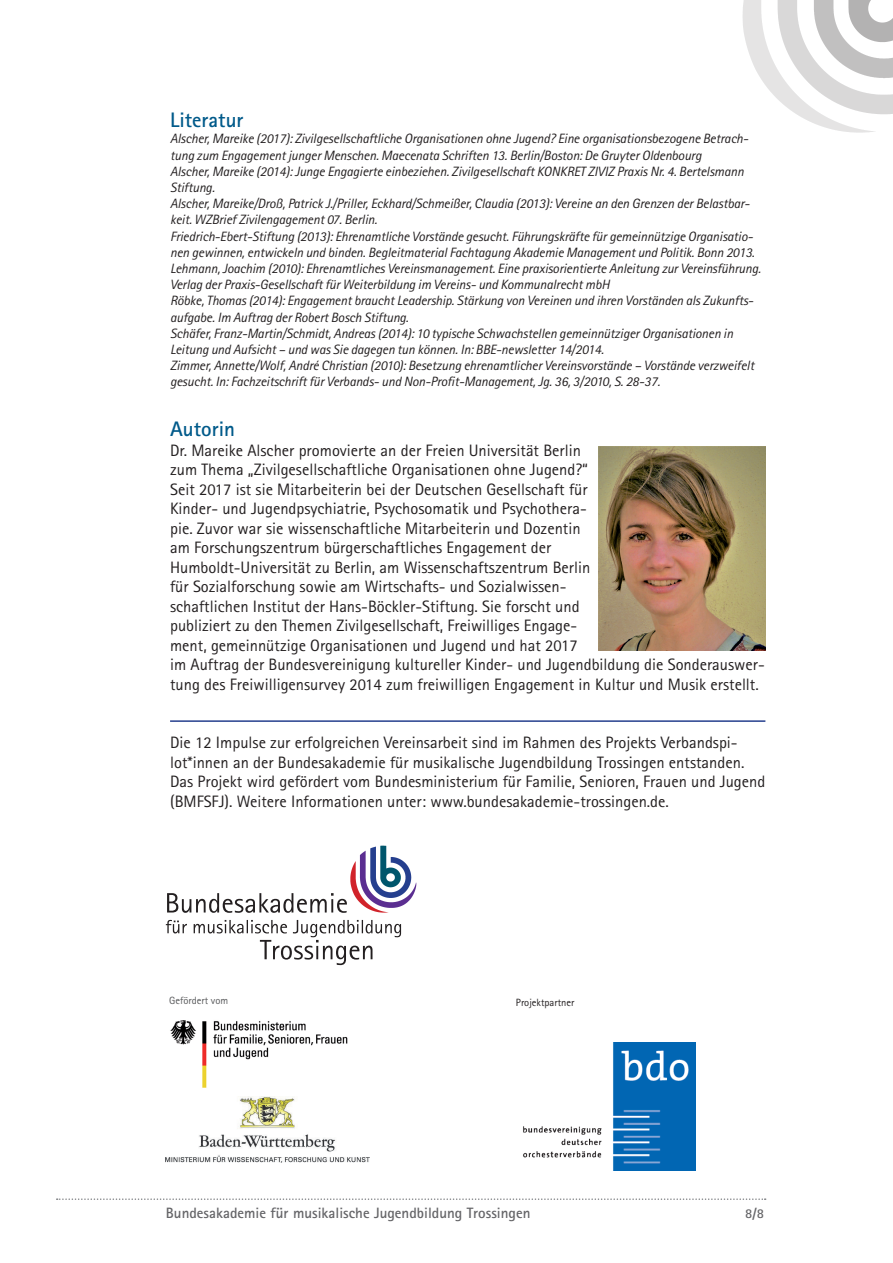
<style>
.page{position:relative;width:893px;height:1263px;background:#fff}
.page>*{position:absolute;margin:0;border:0;box-sizing:border-box;transform-origin:0 0}
.t1{font:700 21px "Rotis Sans Serif";color:#005a8a}
.t2{font:16.5px/19.5px "Rotis Sans Serif";color:#231f20}
.t3{font:700 15px "Rotis Sans Serif";color:#656568}
.t4{font:italic 13.5px/16.2px "Rotis Sans Serif";letter-spacing:-.01em;color:#231f20}
.t5{font:700 13.5px "Rotis Sans Serif";color:#656568}
.t6{font:10.5px "Rotis Sans Serif";color:#231f20}
.t7{font:10.5px "Rotis Sans Serif";color:#57585a}
</style>
<div class="page">
<img style="left:742px;top:0;width:133px;height:133px">
<img style="left:771px;top:0;width:122px;height:117px">
<img style="left:806px;top:0;width:87px;height:85px">
<img style="left:842px;top:0;width:51px;height:47px">
<svg style="left:57px;top:1198px;width:709px;height:2px"></svg>
<svg style="left:166px;top:920px;width:235px;height:45px"></svg>
<svg style="left:167px;top:893px;width:180px;height:20px"></svg>
<img style="left:350px;top:861px;width:39px;height:52px">
<img style="left:358px;top:850px;width:59px;height:58px">
<img style="left:369px;top:846px;width:43px;height:53px">
<img style="left:379px;top:845px;width:22px;height:43px">
<img style="left:170px;top:1020px;width:178px;height:68px">
<img style="left:166px;top:1096px;width:204px;height:67px">
<hr style="left:170px;top:720px;width:595px;height:2px;background:#253f8e">
<img style="left:523px;top:1043px;width:173px;height:127px">
<img style="left:599px;top:446px;width:166px;height:205px">
<h1 class="t1" style="left:170px;top:107px;width:75px">Literatur</h1>
<p class="t4" style="left:170px;top:131px;width:592px">Alscher, Mareike (2017): Zivilgesellschaftliche Organisationen ohne Jugend? Eine organisationsbezogene Betrach&shy;tung zum Engagement junger Menschen. Maecenata Schriften 13. Berlin/Boston: De Gruyter Oldenbourg<br>Alscher, Mareike (2014): Junge Engagierte einbeziehen. Zivilgesellschaft KONKRET ZIVIZ Praxis Nr. 4. Bertelsmann Stiftung.<br>Alscher, Mareike/Droß, Patrick J./Priller, Eckhard/Schmeißer, Claudia (2013): Vereine an den Grenzen der Belastbar&shy;keit. WZBrief Zivilengagement 07. Berlin.<br>Friedrich-Ebert-Stiftung (2013): Ehrenamtliche Vorstände gesucht. Führungskräfte für gemeinnützige Organisatio&shy;nen gewinnen, entwickeln und binden. Begleitmaterial Fachtagung Akademie Management und Politik. Bonn 2013.<br>Lehmann, Joachim (2010): Ehrenamtliches Vereinsmanagement. Eine praxisorientierte Anleitung zur Vereinsführung.<br>Verlag der Praxis-Gesellschaft für Weiterbildung im Vereins- und Kommunalrecht mbH<br>Röbke, Thomas (2014): Engagement braucht Leadership. Stärkung von Vereinen und ihren Vorständen als Zukunfts&shy;aufgabe. Im Auftrag der Robert Bosch Stiftung.<br>Schäfer, Franz-Martin/Schmidt, Andreas (2014): 10 typische Schwachstellen gemeinnütziger Organisationen in Leitung und Aufsicht – und was Sie dagegen tun können. In: BBE-newsletter 14/2014.<br>Zimmer, Annette/Wolf, André Christian (2010): Besetzung ehrenamtlicher Vereinsvorstände – Vorstände verzweifelt gesucht. In: Fachzeitschrift für Verbands- und Non-Profit-Management, Jg. 36, 3/2010, S. 28-37.</p>
<h1 class="t1" style="left:170px;top:416px;width:66px">Autorin</h1>
<p class="t2" style="left:170px;top:440px;width:596px">Dr. Mareike Alscher promovierte an der Freien Universität Berlin<br>zum Thema „Zivilgesellschaftliche Organisationen ohne Jugend?“<br>Seit 2017 ist sie Mitarbeiterin bei der Deutschen Gesellschaft für<br>Kinder- und Jugendpsychiatrie, Psychosomatik und Psychothera-<br>pie. Zuvor war sie wissenschaftliche Mitarbeiterin und Dozentin<br>am Forschungszentrum bürgerschaftliches Engagement der<br>Humboldt-Universität zu Berlin, am Wissenschaftszentrum Berlin<br>für Sozialforschung sowie am Wirtschafts- und Sozialwissen-<br>schaftlichen Institut der Hans-Böckler-Stiftung. Sie forscht und<br>publiziert zu den Themen Zivilgesellschaft, Freiwilliges Engage-<br>ment, gemeinnützige Organisationen und Jugend und hat 2017<br>im Auftrag der Bundesvereinigung kultureller Kinder- und Jugendbildung die Sonderauswer&shy;tung des Freiwilligensurvey 2014 zum freiwilligen Engagement in Kultur und Musik erstellt.</p>
<p class="t2" style="left:170px;top:733px;width:597px">Die 12 Impulse zur erfolgreichen Vereinsarbeit sind im Rahmen des Projekts Verbandspi&shy;lot*innen an der Bundesakademie für musikalische Jugendbildung Trossingen entstanden.<br>Das Projekt wird gefördert vom Bundesministerium für Familie, Senioren, Frauen und Jugend (BMFSFJ). Weitere Informationen unter: www.bundesakademie-trossingen.de.</p>
<p class="t7" style="left:169px;top:994px;width:61px">Gefördert vom</p>
<p class="t6" style="left:516px;top:996px;width:60px">Projektpartner</p>
<p class="t3" style="left:166px;top:1203px;width:366px">Bundesakademie für musikalische Jugendbildung Trossingen</p>
<p class="t5" style="left:745px;top:1205px;width:20px">8/8</p>
</div>
